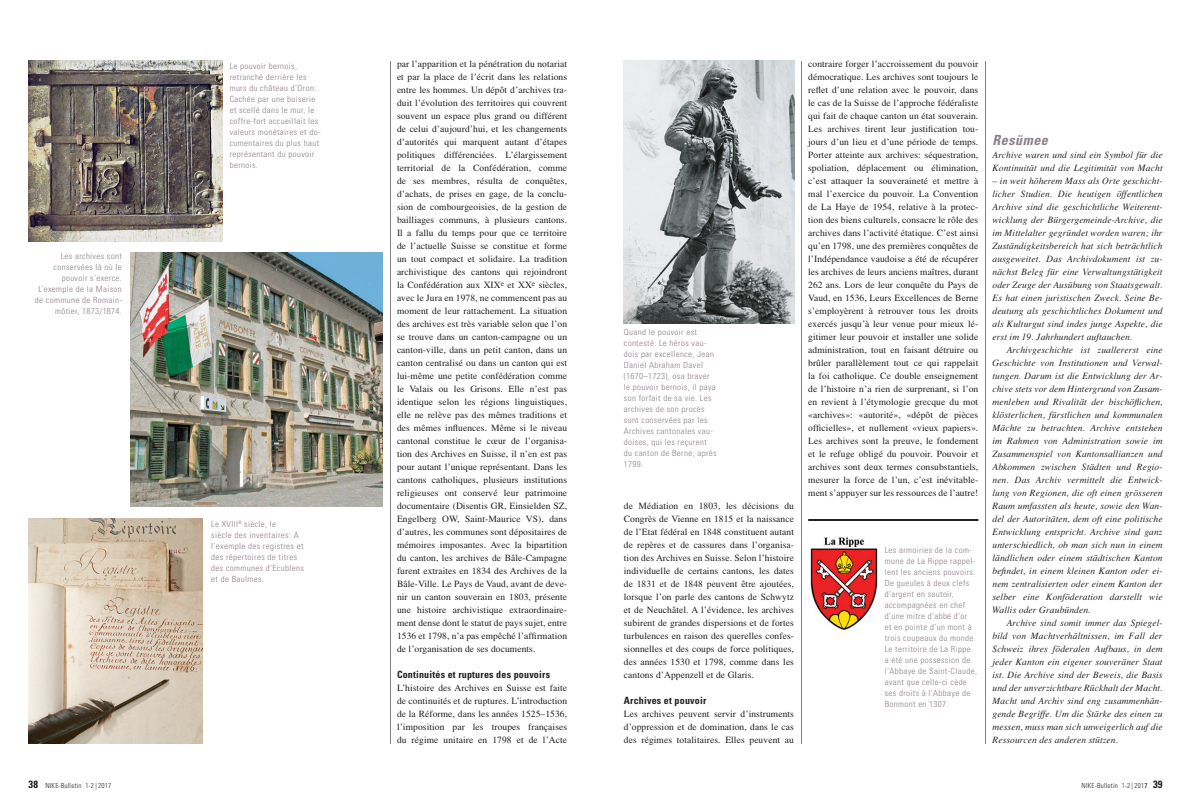
<style>
.page{position:relative;width:1191px;height:808px;background:#fff}
.page>*{position:absolute;margin:0;border:0;box-sizing:border-box;transform-origin:0 0}
.t1{font:italic 700 condensed 14px "Univers";letter-spacing:.04em;color:#8e8089}
.t2{font:700 condensed 10px "Univers";letter-spacing:.02em;color:#231f20}
.t3{font:9.5px/13px "Times";letter-spacing:.01em;color:#231f20;text-align:justify}
.t4{font:italic 9.5px/13px "Times";letter-spacing:.01em;color:#231f20;text-align:justify}
.t5{font:300 condensed 8.5px/11px "Univers";letter-spacing:.04em;color:#8e8089;scale:1.05 1}
.t6{font:300 condensed 7px "Univers";letter-spacing:.03em;color:#231f20}
.s1{font-weight:700;font-size:10.5px}
.s2{font-weight:400}
</style>
<div class="page">
<hr style="left:801px;top:61px;width:1px;height:682px;background:#808285">
<hr style="left:390px;top:61px;width:1px;height:682px;background:#808285">
<hr style="left:985px;top:61px;width:1px;height:682px;background:#808285">
<hr style="left:808px;top:519px;width:170px;height:2px;background:#231f20">
<img style="left:28px;top:61px;width:195px;height:181px">
<img style="left:28px;top:519px;width:175px;height:224px">
<img style="left:624px;top:61px;width:170px;height:263px">
<img style="left:810px;top:537px;width:68px;height:93px">
<img style="left:130px;top:252px;width:253px;height:255px">
<p class="t5" style="left:35px;top:250px;width:84px;text-align:right">Les archives sont conservées là où le pouvoir s’exerce.<br>L’exemple de la Maison de commune de Romain&shy;môtier, 1873/1874.</p>
<p class="t5" style="left:230px;top:60px;width:88px">Le pouvoir bernois, retranché derrière les murs du château d’Oron:<br>Cachée par une boiserie et scellé dans le mur, le coffre-fort accueillait les valeurs monétaires et do&shy;cumentaires du plus haut représentant du pouvoir bernois.</p>
<p class="t5" style="left:211px;top:518px;width:90px">Le XVIII<sup>e</sup> siècle, le<br>siècle des inventaires: A l’exemple des registres et des répertoires de titres des communes d’Ecublens et de Baulmes.</p>
<p class="t3" style="left:397px;top:58px;width:172px">par l’apparition et la pénétration du notariat et par la place de l’écrit dans les relations entre les hommes. Un dépôt d’archives tra&shy;duit l’évolution des territoires qui couvrent souvent un espace plus grand ou différent de celui d’aujourd’hui, et les changements d’autorités qui marquent autant d’étapes politiques différenciées. L’élargissement territorial de la Confédération, comme de ses membres, résulta de conquêtes, d’achats, de prises en gage, de la conclu&shy;sion de combourgeoisies, de la gestion de bailliages communs, à plusieurs cantons.<br>Il a fallu du temps pour que ce territoire de l’actuelle Suisse se constitue et forme un tout compact et solidaire. La tradition archivistique des cantons qui rejoindront la Confédération aux XIX<sup>e</sup> et XX<sup>e</sup> siècles, avec le Jura en 1978, ne commencent pas au moment de leur rattachement. La situation des archives est très variable selon que l’on se trouve dans un canton-campagne ou un canton-ville, dans un petit canton, dans un canton centralisé ou dans un canton qui est lui-même une petite confédération comme le Valais ou les Grisons. Elle n’est pas identique selon les régions linguistiques, elle ne relève pas des mêmes traditions et des mêmes influences. Même si le niveau cantonal constitue le cœur de l’organisa&shy;tion des Archives en Suisse, il n’en est pas pour autant l’unique représentant. Dans les cantons catholiques, plusieurs institutions religieuses ont conservé leur patrimoine documentaire (Disentis GR, Einsielden SZ, Engelberg OW, Saint-Maurice VS), dans d’autres, les communes sont dépositaires de mémoires imposantes. Avec la bipartition du canton, les archives de Bâle-Campagne furent extraites en 1834 des Archives de la Bâle-Ville. Le Pays de Vaud, avant de deve&shy;nir un canton souverain en 1803, présente une histoire archivistique extraordinaire&shy;ment dense dont le statut de pays sujet, entre 1536 et 1798, n’a pas empêché l’affirmation de l’organisation de ses documents.</p>
<p class="t2" style="left:397px;top:669px;width:155px">Continuités et ruptures des pouvoirs</p>
<p class="t3" style="left:397px;top:682px;width:172px">L’histoire des Archives en Suisse est faite de continuités et de ruptures. L’introduction de la Réforme, dans les années 1525–1536, l’imposition par les troupes françaises du régime unitaire en 1798 et de l’Acte</p>
<p class="t5" style="left:624px;top:327px;width:90px">Quand le pouvoir est contesté: Le héros vau&shy;dois par excellence, Jean<br>Daniel Abraham Davel (1670–1723), osa braver le pouvoir bernois, il paya son forfait de sa vie. Les archives de son procès sont conservées par les<br>Archives cantonales vau&shy;doises, qui les reçurent du canton de Berne, après<br>1799.</p>
<p class="t3" style="left:624px;top:500px;width:172px">de Médiation en 1803, les décisions du Congrès de Vienne en 1815 et la naissance de l’Etat fédéral en 1848 constituent autant de repères et de cassures dans l’organisa&shy;tion des Archives en Suisse. Selon l’histoire individuelle de certains cantons, les dates de 1831 et de 1848 peuvent être ajoutées, lorsque l’on parle des cantons de Schwytz et de Neuchâtel. A l’évidence, les archives subirent de grandes dispersions et de fortes turbulences en raison des querelles confes&shy;sionnelles et des coups de force politiques, des années 1530 et 1798, comme dans les cantons d’Appenzell et de Glaris.</p>
<p class="t2" style="left:624px;top:695px;width:84px">Archives et pouvoir</p>
<p class="t3" style="left:624px;top:708px;width:172px">Les archives peuvent servir d’instruments d’oppression et de domination, dans le cas des régimes totalitaires. Elles peuvent au</p>
<p class="t3" style="left:808px;top:58px;width:172px">contraire forger l’accroissement du pouvoir démocratique. Les archives sont toujours le reflet d’une relation avec le pouvoir, dans le cas de la Suisse de l’approche fédéraliste qui fait de chaque canton un état souverain.<br>Les archives tirent leur justification tou&shy;jours d’un lieu et d’une période de temps.<br>Porter atteinte aux archives: séquestration, spoliation, déplacement ou élimination, c’est attaquer la souveraineté et mettre à mal l’exercice du pouvoir. La Convention de La Haye de 1954, relative à la protec&shy;tion des biens culturels, consacre le rôle des archives dans l’activité étatique. C’est ainsi qu’en 1798, une des premières conquêtes de l’Indépendance vaudoise a été de récupérer les archives de leurs anciens maîtres, durant 262 ans. Lors de leur conquête du Pays de Vaud, en 1536, Leurs Excellences de Berne s’employèrent à retrouver tous les droits exercés jusqu’à leur venue pour mieux lé&shy;gitimer leur pouvoir et installer une solide administration, tout en faisant détruire ou brûler parallèlement tout ce qui rappelait la foi catholique. Ce double enseignement de l’histoire n’a rien de surprenant, si l’on en revient à l’étymologie grecque du mot «archives»: «autorité», «dépôt de pièces officielles», et nullement «vieux papiers».<br>Les archives sont la preuve, le fondement et le refuge obligé du pouvoir. Pouvoir et archives sont deux termes consubstantiels, mesurer la force de l’un, c’est inévitable&shy;ment s’appuyer sur les ressources de l’autre!</p>
<p class="t5" style="left:884px;top:544px;width:89px">Les armoiries de la com&shy;mune de La Rippe rappel&shy;lent les anciens pouvoirs.<br>De gueules à deux clefs d’argent en sautoir, accompagnées en chef d’une mitre d’abbé d’or<br>et en pointe d’un mont à trois coupeaux du monde.<br>Le territoire de La Rippe<br>a été une possession de l’Abbaye de Saint-Claude, avant que celle-ci cède ses droits à l’Abbaye de<br>Bonmont en 1307.</p>
<h1 class="t1" style="left:992px;top:132px;width:57px">Resümee</h1>
<p class="t4" style="left:992px;top:149px;width:172px">Archive waren und sind ein Symbol für die<br>Kontinuität und die Legitimität von Macht</p>
<p class="t4" style="left:992px;top:175px;width:172px">– in weit höherem Mass als Orte geschicht&shy;licher Studien. Die heutigen öffentlichen Archive sind die geschichtliche Weiterent&shy;wicklung der Bürgergemeinde-Archive, die im Mittelalter gegründet worden waren; ihr Zuständigkeitsbereich hat sich beträchtlich ausgeweitet. Das Archivdokument ist zu&shy;nächst Beleg für eine Verwaltungstätigkeit oder Zeuge der Ausübung von Staatsgewalt.<br>Es hat einen juristischen Zweck. Seine Be&shy;deutung als geschichtliches Dokument und als Kulturgut sind indes junge Aspekte, die erst im 19. Jahrhundert auftauchen.</p>
<p class="t4" style="left:992px;top:344px;width:172px;text-indent:14px">Archivgeschichte ist zuallererst eine Geschichte von Institutionen und Verwal&shy;tungen. Darum ist die Entwicklung der Ar&shy;chive stets vor dem Hintergrund von Zusam&shy;menleben und Rivalität der bischöflichen, klösterlichen, fürstlichen und kommunalen Mächte zu betrachten. Archive entstehen im Rahmen von Administration sowie im Zusammenspiel von Kantonsallianzen und Abkommen zwischen Städten und Regio&shy;nen. Das Archiv vermittelt die Entwick&shy;lung von Regionen, die oft einen grösseren Raum umfassten als heute, sowie den Wan&shy;del der Autoritäten, dem oft eine politische Entwicklung entspricht. Archive sind ganz unterschiedlich, ob man sich nun in einem ländlichen oder einem städtischen Kanton befindet, in einem kleinen Kanton oder ei&shy;nem zentralisierten oder einem Kanton der selber eine Konföderation darstellt wie Wallis oder Graubünden.</p>
<p class="t4" style="left:992px;top:616px;width:172px;text-indent:14px">Archive sind somit immer das Spiegel&shy;bild von Machtverhältnissen, im Fall der Schweiz ihres föderalen Aufbaus, in dem jeder Kanton ein eigener souveräner Staat ist. Die Archive sind der Beweis, die Basis und der unverzichtbare Rückhalt der Macht.<br>Macht und Archiv sind eng zusammenhän&shy;gende Begriffe. Um die Stärke des einen zu messen, muss man sich unweigerlich auf die Ressourcen des anderen stützen.</p>
<p class="t6" style="left:28px;top:781px;width:84px"><span class="s1">38</span> NIKE-Bulletin 1-2 | 2017</p>
<p class="t6" style="left:1081px;top:781px;width:83px">NIKE-Bulletin 1-2 | 201<span class="s2">7</span> <span class="s1">39</span></p>
</div>
